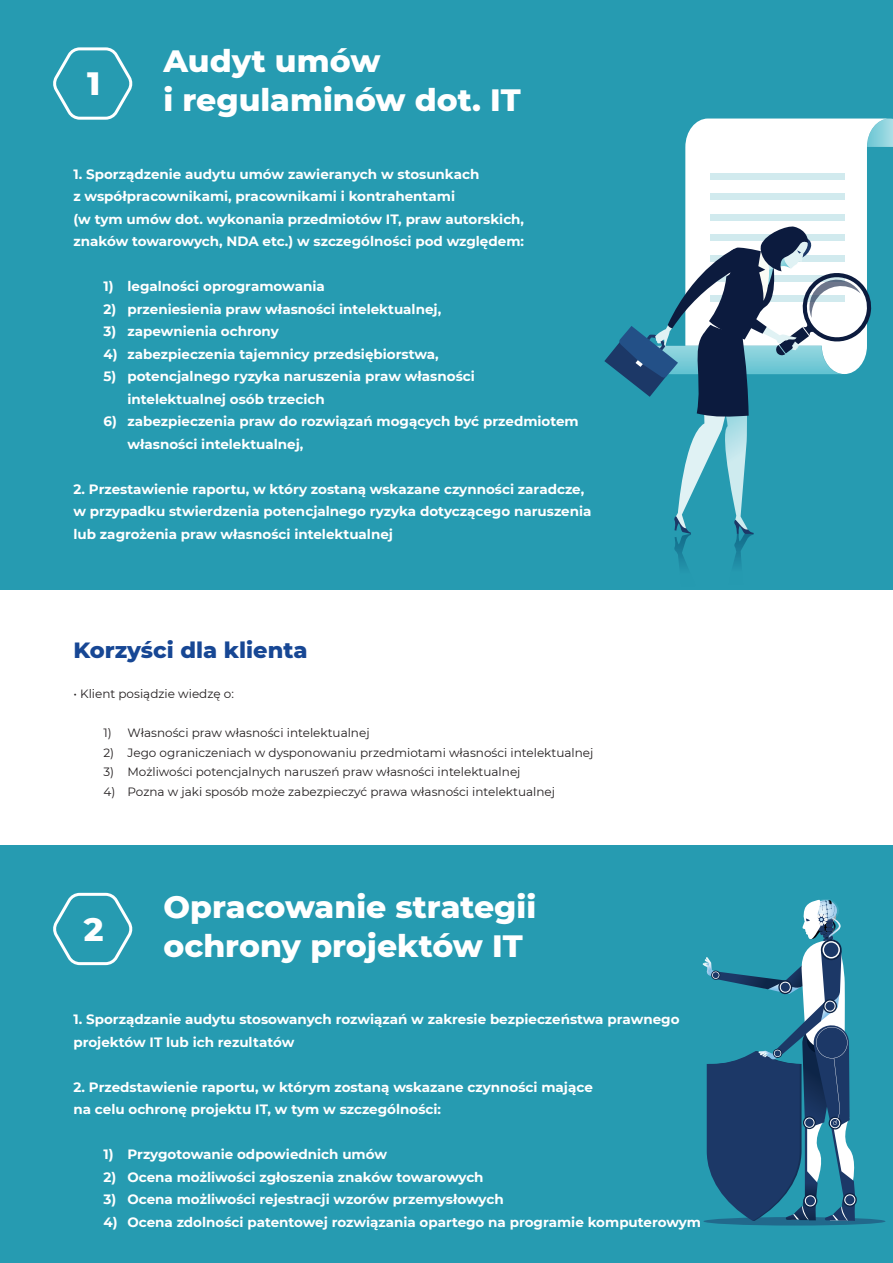
<style>
.page{position:relative;width:893px;height:1263px;background:#fff}
.page>*{position:absolute;margin:0;border:0;box-sizing:border-box;transform-origin:0 0}
.t1{font:800 33px "Montserrat";color:#fff}
.t2{font:800 31.5px/39px "Montserrat";color:#fff}
.t3{font:800 22.5px "Montserrat";color:#174794}
.t4{font:700 13.5px/22.5px "Montserrat";color:#fff}
.t5{font:12px "Montserrat";color:#231f20}
</style>
<div class="page">
<div style="left:0;top:0;width:893px;height:590px;background:#269bb1"></div>
<svg style="left:890px;top:119px;width:3px;height:28px"></svg>
<svg style="left:685px;top:119px;width:205px;height:106px;background:#e4f3f5"></svg>
<div style="left:710px;top:173px;width:134px;height:7px;background:#d1eaee"></div>
<div style="left:710px;top:194px;width:134px;height:6px;background:#d1eaee"></div>
<div style="left:710px;top:214px;width:134px;height:6px;background:#d1eaee"></div>
<svg style="left:604px;top:225px;width:268px;height:342px"></svg>
<svg style="left:53px;top:47px;width:80px;height:73px"></svg>
<div style="left:0;top:846px;width:893px;height:417px;background:#269bb1"></div>
<svg style="left:53px;top:892px;width:80px;height:74px"></svg>
<div style="left:703px;top:1217px;width:182px;height:8px;background:#21698c;border-radius:50%"></div>
<svg style="left:703px;top:899px;width:155px;height:322px"></svg>
<svg style="left:821px;top:939px;width:21px;height:21px"></svg>
<svg style="left:822px;top:941px;width:18px;height:17px"></svg>
<div style="left:824px;top:942px;width:14px;height:15px;background:#1c3867;border-radius:50%"></div>
<h1 class="t1" style="left:87px;top:59px;width:15px">1</h1>
<h2 class="t2" style="left:163px;top:40px;width:359px">Audyt umów<br>i regulaminów dot. IT</h2>
<p class="t4" style="left:73px;top:162px;width:452px">1. Sporządzenie audytu umów zawieranych w stosunkach<br>z współpracownikami, pracownikami i kontrahentami<br>(w tym umów dot. wykonania przedmiotów IT, praw autorskich, znaków towarowych, NDA etc.) w szczególności pod względem:</p>
<p class="t4" style="left:103px;top:275px;width:223px">1) legalności oprogramowania</p>
<p class="t4" style="left:103px;top:297px;width:339px">2) przeniesienia praw własności intelektualnej,</p>
<p class="t4" style="left:103px;top:320px;width:177px">3) zapewnienia ochrony</p>
<p class="t4" style="left:103px;top:342px;width:337px">4) zabezpieczenia tajemnicy przedsiębiorstwa,</p>
<p class="t4" style="left:127px;top:365px;width:349px;text-indent:-24px">5) potencjalnego ryzyka naruszenia praw własności intelektualnej osób trzecich</p>
<p class="t4" style="left:127px;top:410px;width:453px;text-indent:-24px">6) zabezpieczenia praw do rozwiązań mogących być przedmiotem własności intelektualnej,</p>
<p class="t4" style="left:73px;top:477px;width:519px">2. Przestawienie raportu, w który zostaną wskazane czynności zaradcze, w przypadku stwierdzenia potencjalnego ryzyka dotyczącego naruszenia lub zagrożenia praw własności intelektualnej</p>
<h3 class="t3" style="left:73px;top:633px;width:236px">Korzyści dla klienta</h3>
<p class="t5" style="left:73px;top:686px;width:162px">• Klient posiądzie wiedzę o:</p>
<p class="t5" style="left:103px;top:725px;width:268px">1) Własności praw własności intelektualnej</p>
<p class="t5" style="left:103px;top:744px;width:491px">2) Jego ograniczeniach w dysponowaniu przedmiotami własności intelektualnej</p>
<p class="t5" style="left:103px;top:764px;width:419px">3) Możliwości potencjalnych naruszeń praw własności intelektualnej</p>
<p class="t5" style="left:103px;top:783px;width:453px">4) Pozna w jaki sposób może zabezpieczyć prawa własności intelektualnej</p>
<h1 class="t1" style="left:84px;top:905px;width:21px">2</h1>
<h2 class="t2" style="left:163px;top:885px;width:374px">Opracowanie strategii ochrony projektów IT</h2>
<p class="t4" style="left:73px;top:1007px;width:608px">1. Sporządzanie audytu stosowanych rozwiązań w zakresie bezpieczeństwa prawnego projektów IT lub ich rezultatów</p>
<p class="t4" style="left:73px;top:1075px;width:521px">2. Przedstawienie raportu, w którym zostaną wskazane czynności mające na celu ochronę projektu IT, w tym w szczególności:</p>
<p class="t4" style="left:103px;top:1142px;width:285px">1) Przygotowanie odpowiednich umów</p>
<p class="t4" style="left:103px;top:1165px;width:382px">2) Ocena możliwości zgłoszenia znaków towarowych</p>
<p class="t4" style="left:103px;top:1187px;width:402px">3) Ocena możliwości rejestracji wzorów przemysłowych</p>
<p class="t4" style="left:103px;top:1210px;width:599px">4) Ocena zdolności patentowej rozwiązania opartego na programie komputerowym</p>
</div>
